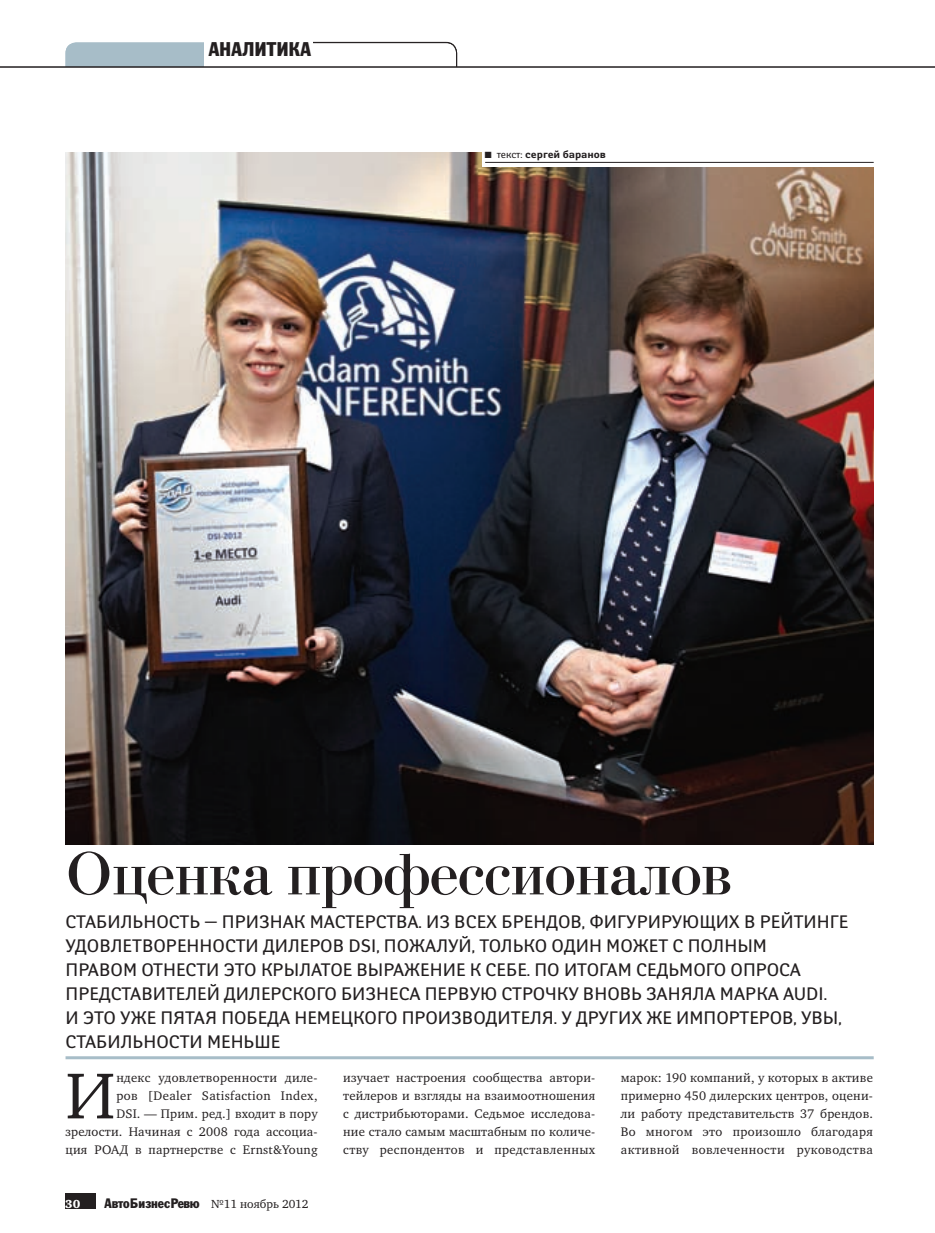
<style>
.page{position:relative;width:935px;height:1233px;background:#fff}
.page>*{position:absolute;margin:0;border:0;box-sizing:border-box;transform-origin:0 0}
.t1{font:66.45px "Charter ITCC";color:#231f20}
.t2{font:64.5px "Bodoni C";letter-spacing:-.005em;color:#231f20}
.t3{font:condensed 19.5px "Bloknot Alt";letter-spacing:.02em;color:#231f20}
.t4{font:18px/24px "Yanus C";color:#231f20}
.t5{font:condensed 13.5px "Bloknot Alt";letter-spacing:-.005em;color:#231f20}
.t6{font:12.75px/18px "Charter ITCC";letter-spacing:.025em;color:#231f20;text-align:justify}
.t7{font:12px "Charter ITC Black C";color:#fff}
.t8{font:700 10.5px "Yanus C";color:#231f20}
.s1{font-weight:400}
.s2{font-family:"Charter ITCC";font-stretch:normal;font-size:12px}
</style>
<div class="page">
<div style="left:65px;top:1193px;width:31px;height:15px;background:#231f20"></div>
<svg style="left:66px;top:42px;width:150px;height:37px"></svg>
<div style="left:66px;top:43px;width:150px;height:36px;background:#a7bdc8;border-radius:11px"></div>
<div style="left:209px;top:42px;width:248px;height:38px;border:1px solid #231f20;border-radius:11px"></div>
<div style="left:204px;top:40px;width:109px;height:30px;background:#fff"></div>
<img style="left:66px;top:152px;width:807px;height:692px">
<hr style="left:66px;top:1056px;width:807px;height:3px;background:#a7bdc8">
<div style="left:482px;top:150px;width:394px;height:17px;background:#fff"></div>
<hr style="left:485px;top:162px;width:388px;height:1px;background:#231f20">
<div style="left:41px;top:67px;width:448px;height:52px;background:#fff"></div>
<hr style="left:0;top:66px;width:935px;height:2px;background:#231f20">
<p class="t3" style="left:209px;top:38px;width:104px">аналитика</p>
<p class="t8" style="left:485px;top:148px;width:123px">■ <span class="s1">текст:</span> сергей баранов</p>
<p class="t2" style="left:66px;top:839px;width:668px">Оценка профессионалов</p>
<p class="t4" style="left:66px;top:909px;width:784px">Стабильность — признак мастерства. Из всех брендов, фигурирующих в рейтинге удовлетворенности дилеров DSI, пожалуй, только один может с полным<br>правом отнести это крылатое выражение к себе. По итогам седьмого опроса представителей дилерского бизнеса первую строчку вновь заняла марка Audi.<br>И это уже пятая победа немецкого производителя. У других же импортеров, увы, стабильности меньше</p>
<p class="t6" style="left:66px;top:1069px;width:254px;text-align:right">ндекс удовлетворенности диле-<br>ров [Dealer Satisfaction Index,<br>DSI. — Прим. ред.] входит в пору зрелости. Начиная с 2008 года ассоциа&shy;ция РОАД в партнерстве с Ernst&amp;Young</p>
<p class="t6" style="left:343px;top:1069px;width:254px">изучает настроения сообщества автори&shy;тейлеров и взгляды на взаимоотношения с дистрибьюторами. Седьмое исследова&shy;ние стало самым масштабным по количе&shy;ству респондентов и представленных</p>
<p class="t6" style="left:621px;top:1069px;width:254px">марок: 190 компаний, у которых в активе примерно 450 дилерских центров, оцени&shy;ли работу представительств 37 брендов.<br>Во многом это произошло благодаря активной вовлеченности руководства</p>
<p class="t1" style="left:66px;top:1058px;width:51px">И</p>
<p class="t7" style="left:65px;top:1197px;width:17px">30</p>
<p class="t5" style="left:104px;top:1195px;width:205px">АвтоБизнесРевю <span class="s2">№11 ноябрь 2012</span></p>
</div>
